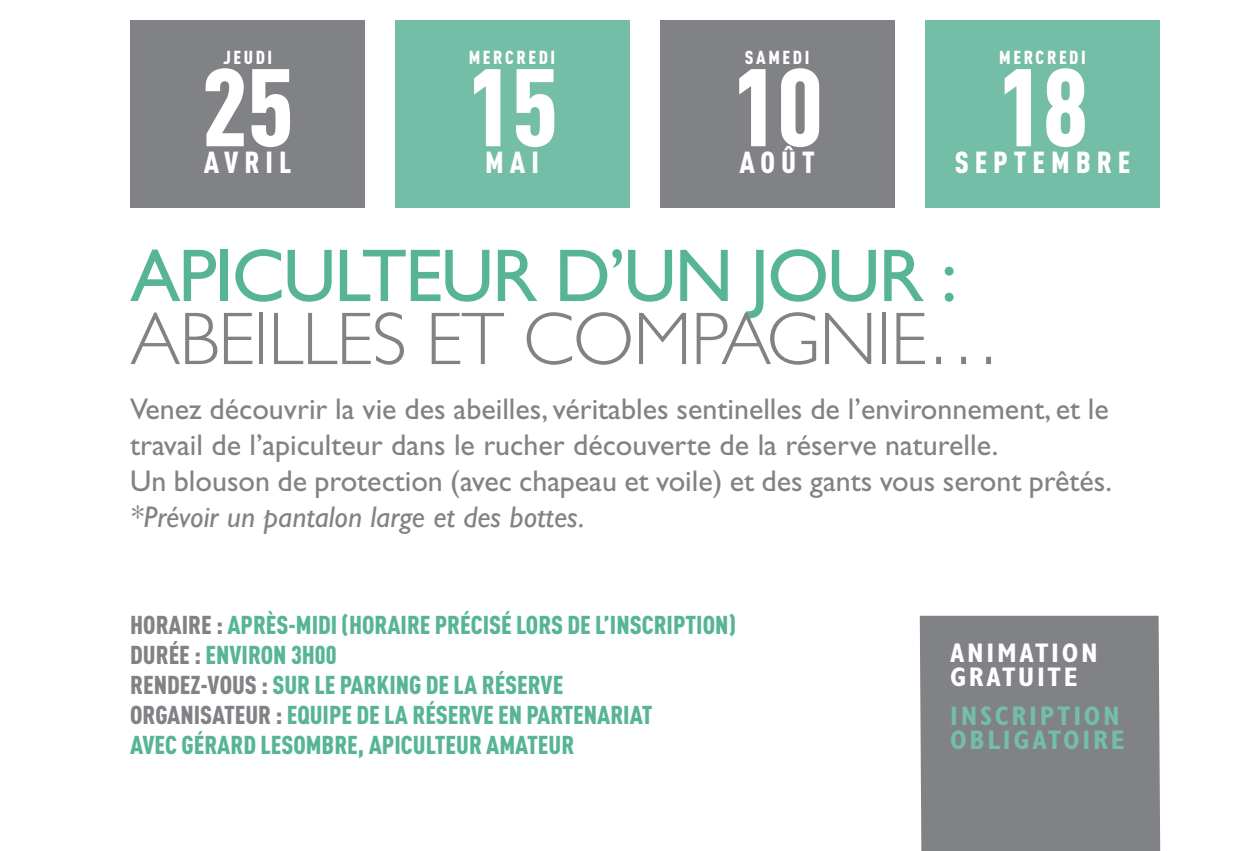
<style>
.page{position:relative;width:1234px;height:851px;background:#fff}
.page>*{position:absolute;margin:0;border:0;box-sizing:border-box;transform-origin:0 0}
.t1{font:900 108.3px "DIN Cond";color:#fff}
.t2{font:300 75px "Gill Sans Std";letter-spacing:-.015em;color:#808285}
.t3{font:75px "Gill Sans Std";letter-spacing:-.025em;color:#57b497}
.t4{font:30px/36px "Gill Sans Std";color:#808285}
.t5{font:italic 30px "Gill Sans Std";color:#808285}
.t6{font:900 30px "DIN Cond";letter-spacing:.2em;color:#fff}
.t7{font:700 condensed 27px/24px "Gill Sans Std";letter-spacing:.1em;color:#74bda7}
.t8{font:700 condensed 27px/24px "Gill Sans Std";letter-spacing:.1em;color:#fff}
.t9{font:900 25.5px/30px "DIN Cond";color:#57b497}
.t10{font:900 18.6px "DIN Cond";letter-spacing:.14em;color:#fff}
.s1{color:#808285}
</style>
<div class="page">
<div style="left:924px;top:20px;width:235px;height:187px;background:#74bda7"></div>
<div style="left:659px;top:20px;width:235px;height:187px;background:#808285"></div>
<div style="left:394px;top:20px;width:235px;height:187px;background:#74bda7"></div>
<div style="left:130px;top:20px;width:235px;height:187px;background:#808285"></div>
<div style="left:919px;top:615px;width:240px;height:235px;background:#808285"></div>
<p class="t10" style="left:223px;top:46px;width:51px">JEUDI</p>
<h1 class="t1" style="left:202px;top:43px;width:93px">25</h1>
<p class="t6" style="left:204px;top:144px;width:89px">AVRIL</p>
<p class="t10" style="left:468px;top:46px;width:88px">MERCREDI</p>
<h1 class="t1" style="left:466px;top:43px;width:93px">15</h1>
<p class="t6" style="left:485px;top:144px;width:55px">MAI</p>
<p class="t10" style="left:744px;top:46px;width:66px">SAMEDI</p>
<h1 class="t1" style="left:731px;top:43px;width:93px">10</h1>
<p class="t6" style="left:739px;top:144px;width:77px">AOÛT</p>
<p class="t10" style="left:998px;top:46px;width:88px">MERCREDI</p>
<h1 class="t1" style="left:996px;top:43px;width:93px">18</h1>
<p class="t6" style="left:954px;top:144px;width:177px">SEPTEMBRE</p>
<h2 class="t3" style="left:130px;top:247px;width:828px">aPicuLteur d’un jour :</h2>
<h2 class="t2" style="left:130px;top:310px;width:872px">ABEILLES ET COMPAGNIE…</h2>
<p class="t4" style="left:130px;top:393px;width:982px">venez découvrir la vie des abeilles, véritables sentinelles de l’environnement, et le travail de l’apiculteur dans le rucher découverte de la réserve naturelle.<br>un blouson de protection (avec chapeau et voile) et des gants vous seront prêtés.</p>
<p class="t5" style="left:130px;top:505px;width:456px">*Prévoir un pantalon large et des bottes.</p>
<p class="t9" style="left:130px;top:609px;width:607px"><span class="s1">HORAIRE :</span> APRÈS-MIDI (HORAIRE PRÉCISÉ LORS DE L’INSCRIPTION)<br><span class="s1">DURÉE :</span> ENVIRON 3H00<br><span class="s1">RENDEZ-VOUS :</span> SUR LE PARKING DE LA RÉSERVE<br><span class="s1">ORGANISATEUR :</span> EQUIPE DE LA RÉSERVE EN PARTENARIAT<br>AVEC GÉRARD LESOMBRE, APICULTEUR AMATEUR</p>
<p class="t8" style="left:949px;top:643px;width:149px">ANIMATION<br>GRATUITE</p>
<p class="t7" style="left:949px;top:706px;width:176px">INSCRIPTION<br>OBLIGATOIRE</p>
</div>
